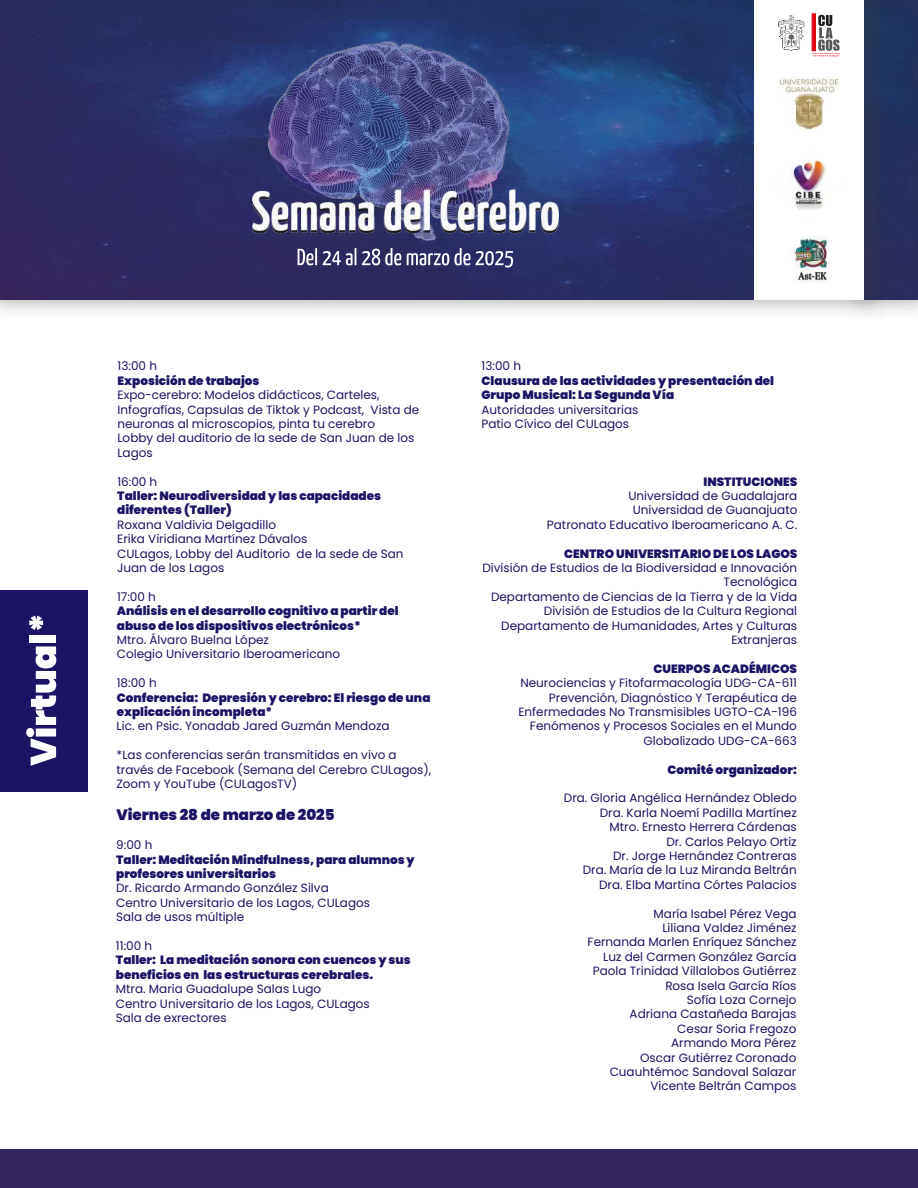
<style>
.page{position:relative;width:918px;height:1188px;background:#fff}
.page>*{position:absolute;margin:0;border:0;box-sizing:border-box;transform-origin:0 0}
.t1{font:900 15px "Poppins";color:#1b1464}
.t2{font:12px/14.4px "Poppins";color:#1b1464}
.t3{font:900 12px/14.4px "Poppins";color:#1b1464}
</style>
<div class="page">
<img style="left:0;top:0;width:754px;height:300px">
<img style="left:252px;top:42px;width:307px;height:204px">
<svg style="left:298px;top:248px;width:19px;height:17px"></svg>
<svg style="left:323px;top:248px;width:33px;height:17px"></svg>
<svg style="left:362px;top:248px;width:39px;height:17px"></svg>
<svg style="left:407px;top:248px;width:106px;height:20px;background:#62648d"></svg>
<img style="left:807px;top:0;width:111px;height:319px">
<div style="left:754px;top:0;width:110px;height:300px;background:#fff"></div>
<svg style="left:778px;top:15px;width:26px;height:36px"></svg>
<hr style="left:812px;top:14px;width:4px;height:37px;background:#e00817">
<svg style="left:812px;top:15px;width:28px;height:42px"></svg>
<img style="left:777px;top:159px;width:50px;height:54px">
<img style="left:778px;top:78px;width:61px;height:52px">
<img style="left:789px;top:236px;width:40px;height:47px">
<div style="left:0;top:1149px;width:918px;height:39px;background:#33265c"></div>
<div style="left:0;top:590px;width:88px;height:201px;background:#1b1464"></div>
<svg style="left:26px;top:646px;width:30px;height:120px"></svg>
<div style="left:29px;top:635px;width:27px;height:8px;background:#fff"></div>
<svg style="left:29px;top:616px;width:14px;height:14px"></svg>
<p class="t2" style="left:118px;top:359px;width:41px">13:00 h</p>
<p class="t3" style="left:118px;top:373px;width:143px">Exposición de trabajos</p>
<p class="t2" style="left:117px;top:388px;width:303px">Expo-cerebro: Modelos didácticos, Carteles, Infografías, Capsulas de Tiktok y Podcast, Vista de neuronas al microscopios, pinta tu cerebro<br>Lobby del auditorio de la sede de San Juan de los Lagos</p>
<p class="t2" style="left:117px;top:474px;width:41px">16:00 h</p>
<p class="t3" style="left:117px;top:489px;width:265px">Taller: Neurodiversidad y las capacidades diferentes (Taller)</p>
<p class="t2" style="left:117px;top:517px;width:288px">Roxana Valdivia Delgadillo<br>Erika Viridiana Martínez Dávalos<br>CULagos, Lobby del Auditorio de la sede de San<br>Juan de los Lagos</p>
<p class="t2" style="left:117px;top:589px;width:40px">17:00 h</p>
<p class="t3" style="left:117px;top:604px;width:283px">Análisis en el desarrollo cognitivo a partir del abuso de los dispositivos electrónicos*</p>
<p class="t2" style="left:117px;top:633px;width:225px">Mtro. Álvaro Buelna López<br>Colegio Universitario Iberoamericano</p>
<p class="t2" style="left:117px;top:676px;width:41px">18:00 h</p>
<p class="t3" style="left:117px;top:690px;width:315px">Conferencia: Depresión y cerebro: El riesgo de una explicación incompleta*</p>
<p class="t2" style="left:117px;top:719px;width:275px">Lic. en Psic. Yonadab Jared Guzmán Mendoza</p>
<p class="t2" style="left:116px;top:748px;width:316px">*Las conferencias serán transmitidas en vivo a través de Facebook (Semana del Cerebro CULagos),<br>Zoom y YouTube (CULagosTV)</p>
<p class="t1" style="left:116px;top:806px;width:220px">Viernes 28 de marzo de 2025</p>
<p class="t2" style="left:116px;top:838px;width:38px">9:00 h</p>
<p class="t3" style="left:116px;top:852px;width:300px">Taller: Meditación Mindfulness, para alumnos y profesores universitarios</p>
<p class="t2" style="left:116px;top:881px;width:256px">Dr. Ricardo Armando González Silva<br>Centro Universitario de los Lagos, CULagos<br>Sala de usos múltiple</p>
<p class="t2" style="left:116px;top:939px;width:38px">11:00 h</p>
<p class="t3" style="left:116px;top:953px;width:296px">Taller: La meditación sonora con cuencos y sus beneficios en las estructuras cerebrales.</p>
<p class="t2" style="left:116px;top:982px;width:256px">Mtra. Maria Guadalupe Salas Lugo<br>Centro Universitario de los Lagos, CULagos<br>Sala de exrectores</p>
<p class="t2" style="left:482px;top:359px;width:41px">13:00 h</p>
<p class="t3" style="left:482px;top:373px;width:294px">Clausura de las actividades y presentación del<br>Grupo Musical: La Segunda Vía</p>
<p class="t2" style="left:482px;top:402px;width:158px">Autoridades universitarias<br>Patio Cívico del CULagos</p>
<p class="t3" style="left:704px;top:474px;width:95px">INSTITUCIONES</p>
<p class="t2" style="left:547px;top:489px;width:252px;text-align:right">Universidad de Guadalajara<br>Universidad de Guanajuato<br>Patronato Educativo Iberoamericano A. C.</p>
<p class="t3" style="left:564px;top:546px;width:235px">CENTRO UNIVERSITARIO DE LOS LAGOS</p>
<p class="t2" style="left:482px;top:561px;width:316px;text-align:right">División de Estudios de la Biodiversidad e Innovación Tecnológica<br>Departamento de Ciencias de la Tierra y de la Vida División de Estudios de la Cultura Regional Departamento de Humanidades, Artes y Culturas Extranjeras</p>
<p class="t3" style="left:653px;top:661px;width:145px">CUERPOS ACADÉMICOS</p>
<p class="t2" style="left:518px;top:676px;width:280px;text-align:right">Neurociencias y Fitofarmacología UDG-CA-611<br>Prevención, Diagnóstico Y Terapéutica de Enfermedades No Transmisibles UGTO-CA-196<br>Fenómenos y Procesos Sociales en el Mundo Globalizado UDG-CA-663</p>
<p class="t3" style="left:667px;top:762px;width:131px">Comité organizador:</p>
<p class="t2" style="left:564px;top:791px;width:234px;text-align:right">Dra. Gloria Angélica Hernández Obledo<br>Dra. Karla Noemí Padilla Martínez<br>Mtro. Ernesto Herrera Cárdenas<br>Dr. Carlos Pelayo Ortiz<br>Dr. Jorge Hernández Contreras<br>Dra. María de la Luz Miranda Beltrán<br>Dra. Elba Martina Córtes Palacios</p>
<p class="t2" style="left:588px;top:906px;width:210px;text-align:right">María Isabel Pérez Vega<br>Liliana Valdez Jiménez<br>Fernanda Marlen Enríquez Sánchez<br>Luz del Carmen González García<br>Paola Trinidad Villalobos Gutiérrez<br>Rosa Isela García Ríos<br>Sofía Loza Cornejo<br>Adriana Castañeda Barajas<br>Cesar Soria Fregozo<br>Armando Mora Pérez<br>Oscar Gutiérrez Coronado<br>Cuauhtémoc Sandoval Salazar<br>Vicente Beltrán Campos</p>
</div>
